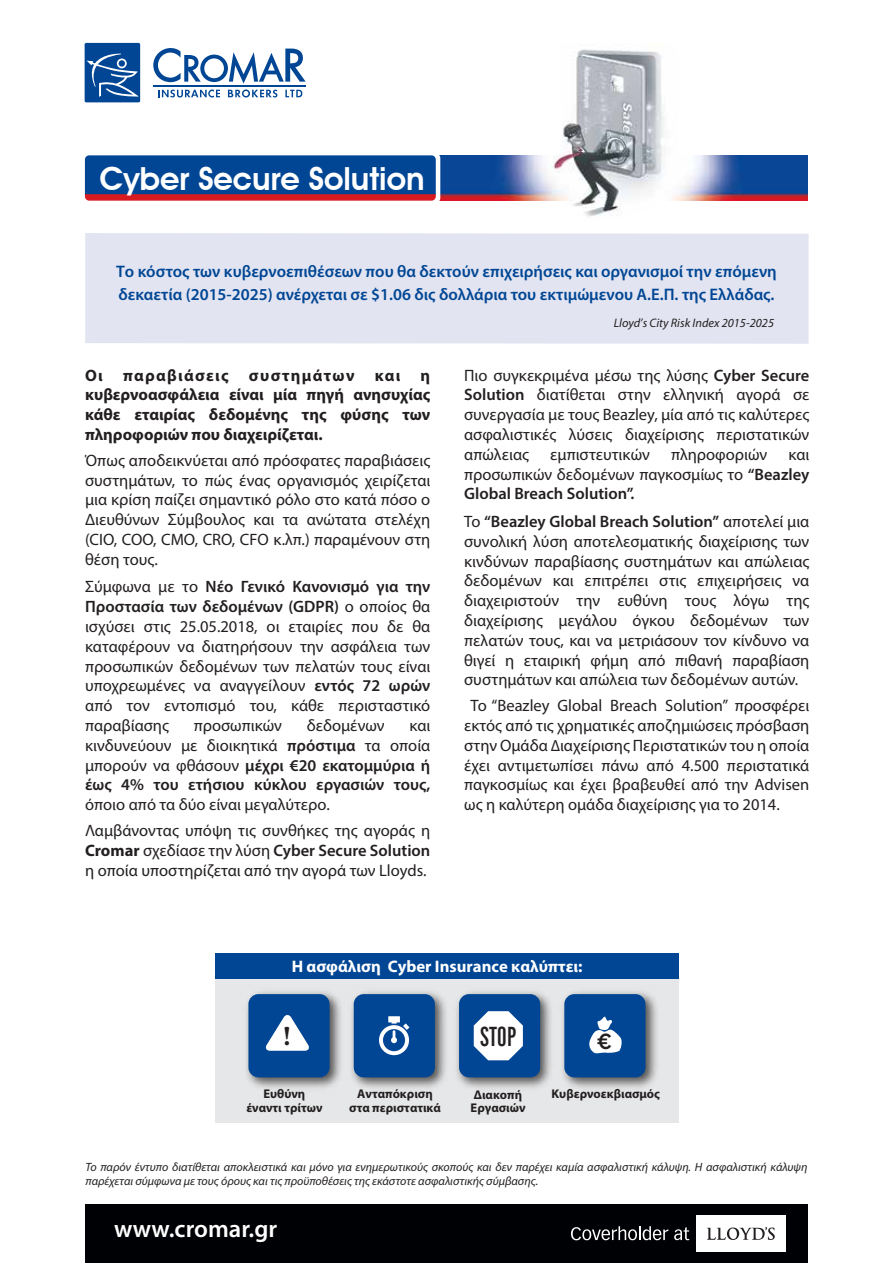
<style>
.page{position:relative;width:893px;height:1263px;background:#fff}
.page>*{position:absolute;margin:0;border:0;box-sizing:border-box;transform-origin:0 0}
.t1{font:600 31.8px "Avant Garde IT Cby BT";color:#fff}
.t2{font:700 27.3px "Minion Pro";color:#231f20}
.t3{font:600 24.6px "Myriad Pro";color:#fff}
.t4{font:22.65px "CF Blast Gothic Maxi";color:#231f20}
.t5{font:500 21.9px "Gotham";color:#231f20}
.t6{font:600 16.65px/23.1px "Myriad Pro";color:#004694}
.t7{font:700 16.65px "Myriad Pro";color:#fff}
.t8{font:16.5px/19.8px "Myriad Pro";color:#231f20;text-align:justify}
.t9{font:700 16.5px/19.8px "Myriad Pro";color:#231f20;text-align:justify}
.t10{font:600 16.5px/19.8px "Myriad Pro";color:#231f20;text-align:justify}
.t11{font:700 12.6px/13.2px "Myriad Pro";color:#231f20;text-align:center}
.t12{font:italic 12.3px "Myriad Pro";color:#231f20}
.t13{font:italic 12px/14.4px "Myriad Pro";color:#231f20}
.s1{font-weight:600}
.s2{font-weight:400}
.s3{font-weight:700}
</style>
<div class="page">
<div style="left:85px;top:43px;width:55px;height:59px;background:#004694;border-radius:2px"></div>
<svg style="left:87px;top:53px;width:52px;height:44px"></svg>
<svg style="left:153px;top:48px;width:153px;height:35px"></svg>
<svg style="left:158px;top:90px;width:62px;height:7px"></svg>
<svg style="left:228px;top:89px;width:49px;height:8px"></svg>
<svg style="left:285px;top:90px;width:17px;height:7px"></svg>
<hr style="left:153px;top:86px;width:153px;height:1px;background:#004694">
<div style="left:85px;top:1204px;width:723px;height:59px;background:#000104"></div>
<svg style="left:571px;top:1226px;width:97px;height:14px"></svg>
<svg style="left:674px;top:1227px;width:15px;height:13px"></svg>
<div style="left:696px;top:1216px;width:90px;height:36px;background:#fff"></div>
<svg style="left:707px;top:1227px;width:68px;height:13px"></svg>
<div style="left:85px;top:233px;width:724px;height:111px;background:#e2e4f1"></div>
<img style="left:439px;top:155px;width:368px;height:46px">
<div style="left:47px;top:154px;width:393px;height:49px;background:#fff;border-radius:5px"></div>
<svg style="left:85px;top:155px;width:351px;height:46px;background:#224285"></svg>
<img style="left:546px;top:49px;width:133px;height:168px">
<div style="left:215px;top:978px;width:464px;height:145px;background:#e6e7e8"></div>
<div style="left:215px;top:953px;width:464px;height:25px;background:#004694"></div>
<img style="left:246px;top:991px;width:411px;height:97px">
<div style="left:248px;top:994px;width:82px;height:83px;background:#004694;border-radius:10px"></div>
<div style="left:354px;top:994px;width:81px;height:83px;background:#004694;border-radius:10px"></div>
<div style="left:459px;top:994px;width:81px;height:83px;background:#004694;border-radius:10px"></div>
<div style="left:564px;top:994px;width:81px;height:83px;background:#004694;border-radius:10px"></div>
<svg style="left:265px;top:1015px;width:44px;height:36px"></svg>
<svg style="left:474px;top:1011px;width:49px;height:49px"></svg>
<svg style="left:589px;top:1016px;width:33px;height:38px"></svg>
<div style="left:379px;top:1025px;width:30px;height:30px;border:4px solid #fff;border-radius:50%"></div>
<div style="left:388px;top:1016px;width:12px;height:6px;background:#fff"></div>
<svg style="left:403px;top:1023px;width:6px;height:7px"></svg>
<svg style="left:391px;top:1031px;width:6px;height:12px"></svg>
<h1 class="t1" style="left:100px;top:159px;width:327px">Cyber Secure Solution</h1>
<p class="t6" style="left:116px;top:260px;width:662px">Το κόστος των κυβερνοεπιθέσεων που θα δεκτούν επιχειρήσεις και οργανισμοί την επόμενη δεκαετία (2015-2025) ανέρχεται σε $1.06 δις δολλάρια του εκτιμώμενου Α.Ε.Π. της Ελλάδας.</p>
<p class="t9" style="left:85px;top:365px;width:347px">Οι παραβιάσεις συστημάτων και η κυβερνοασφάλεια είναι μία πηγή ανησυχίας κάθε εταιρίας δεδομένης της φύσης των πληροφοριών που διαχειρίζεται.</p>
<p class="t8" style="left:85px;top:451px;width:347px">Όπως αποδεικνύεται από πρόσφατες παραβιάσεις συστημάτων, το πώς ένας οργανισμός χειρίζεται μια κρίση παίζει σημαντικό ρόλο στο κατά πόσο ο ∆ιευθύνων Σύμβουλος και τα ανώτατα στελέχη (CIO, COO, CΜΟ, CRO, CFO κ.λπ.) παραμένουν στη θέση τους.</p>
<p class="t8" style="left:85px;top:577px;width:347px">Σύμφωνα με τo <span class="s1">Νέο Γενικό Κανονισμό για την Προστασία των δεδομένων (GDPR)</span> o οποίος θα ισχύσει στις 25.05.2018, οι εταιρίες που δε θα καταφέρουν να διατηρήσουν την ασφάλεια των προσωπικών δεδομένων των πελατών τους είναι υποχρεωμένες να αναγγείλουν <span class="s1">εντός 72 ωρών </span>από τον εντοπισμό του, κάθε περισταστικό παραβίασης</p>
<p class="t8" style="left:194px;top:716px;width:90px">προσωπικών</p>
<p class="t8" style="left:307px;top:716px;width:79px">δεδομένων</p>
<p class="t10" style="left:85px;top:715px;width:347px;text-indent:324px"><span class="s2">και κινδυνεύουν με διοικητικά</span> πρόστιμα <span class="s2">τα οποία μπορούν να φθάσουν</span> μέχρι €20 εκατομμύρια ή έως 4% του ετήσιου κύκλου εργασιών τους,</p>
<p class="t8" style="left:85px;top:792px;width:347px;line-height:25.8px">όποιο από τα δύο είναι μεγαλύτερο.<br>Λαμβάνοντας υπόψη τις συνθήκες της αγοράς η</p>
<p class="t8" style="left:85px;top:841px;width:347px"><span class="s3">Cromar</span> σχεδίασε την λύση <span class="s1">Cyber Secure Solution </span>η οποία υποστηρίζεται από την αγορά των Lloyds.</p>
<p class="t12" style="left:614px;top:316px;width:162px">Lloyd’s City Risk Index 2015-2025</p>
<p class="t8" style="left:464px;top:365px;width:347px">Πιο συγκεκριμένα μέσω της λύσης <span class="s1">Cyber Secure Solution</span> διατίθεται στην ελληνική αγορά σε συνεργασία με τους Beazley, μία από τις καλύτερες ασφαλιστικές λύσεις διαχείρισης περιστατικών απώλειας</p>
<p class="t8" style="left:550px;top:445px;width:101px">εμπιστευτικών</p>
<p class="t8" style="left:671px;top:445px;width:98px">πληροφοριών</p>
<p class="t8" style="left:464px;top:445px;width:347px;text-indent:324px">και προσωπικών δεδομένων παγκοσμίως το <span class="s1">“Beazley Global Breach Solution”.</span></p>
<p class="t8" style="left:464px;top:512px;width:347px">Tο <span class="s1">“Beazley Global Breach Solution”</span> αποτελεί μια συνολική λύση αποτελεσματικής διαχείρισης των κινδύνων παραβίασης συστημάτων και απώλειας δεδομένων και επιτρέπει στις επιχειρήσεις να διαχειριστούν την ευθύνη τους λόγω της διαχείρισης μεγάλου όγκου δεδομένων των πελατών τους, και να μετριάσουν τον κίνδυνο να θιγεί η εταιρική φήμη από πιθανή παραβίαση συστημάτων και απώλεια των δεδομένων αυτών.</p>
<p class="t8" style="left:464px;top:696px;width:347px;text-indent:6px">Tο “Beazley Global Breach Solution” προσφέρει εκτός από τις χρηματικές αποζημιώσεις πρόσβαση στην Ομάδα ∆ιαχείρισης Περιστατικών του η οποία έχει αντιμετωπίσει πάνω από 4.500 περιστατικά παγκοσμίως και έχει βραβευθεί από την Advisen ως η καλύτερη ομάδα διαχείρισης για το 2014.</p>
<p class="t7" style="left:292px;top:955px;width:292px">H ασφάλιση Cyber Insurance καλύπτει:</p>
<h2 class="t2" style="left:283px;top:1017px;width:9px">!</h2>
<h3 class="t4" style="left:480px;top:1024px;width:38px">STOP</h3>
<h3 class="t5" style="left:597px;top:1027px;width:17px">€</h3>
<p class="t11" style="left:246px;top:1087px;width:78px">Ευθύνη έναντι τρίτων</p>
<p class="t11" style="left:349px;top:1087px;width:93px">Ανταπόκριση στα περιστατικά</p>
<p class="t11" style="left:471px;top:1087px;width:56px;text-align:left">Διακοπή<br>Εργασιών</p>
<p class="t11" style="left:551px;top:1087px;width:110px">Κυβερνοεκβιασμός</p>
<p class="t13" style="left:85px;top:1160px;width:724px">Το παρόν έντυπο διατίθεται αποκλειστικά και μόνο για ενημερωτικούς σκοπούς και δεν παρέχει καμία ασφαλιστική κάλυψη. Η ασφαλιστική κάλυψη παρέχεται σύμφωνα με τους όρους και τις προϋποθέσεις της εκάστοτε ασφαλιστικής σύμβασης.</p>
<h3 class="t3" style="left:114px;top:1213px;width:165px">www.cromar.gr</h3>
</div>
